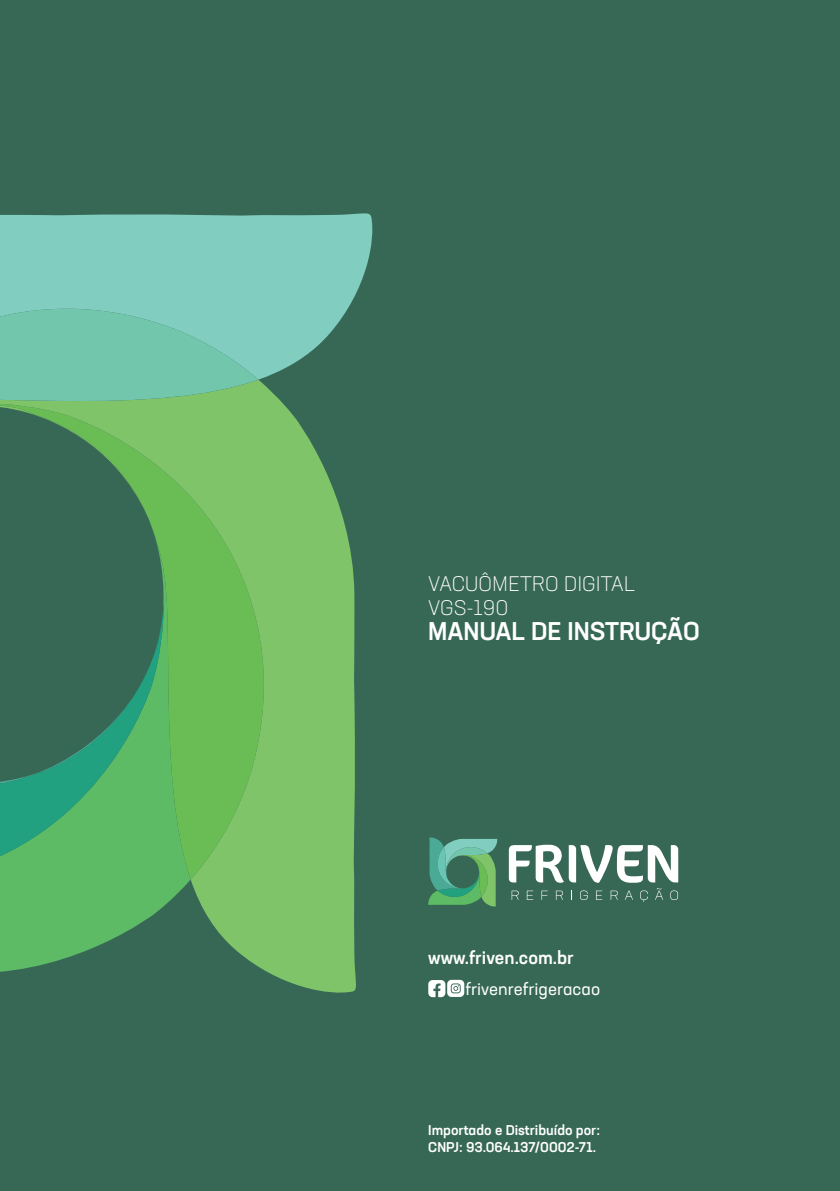
<style>
.page{position:relative;width:840px;height:1191px;background:#fff}
.page>*{position:absolute;margin:0;border:0;box-sizing:border-box;transform-origin:0 0}
.t1{font:500 25.4px "Neusa Next Pro";color:#fff}
.t2{font:300 21px/24.6px "Neusa Next Pro";color:#fff}
.t3{font:500 18px "Neusa Next Pro";color:#fff}
.t4{font:17px "Neusa Next Pro";color:#fff}
.t5{font:500 14px/16.8px "Neusa Next Pro";color:#fff}
</style>
<div class="page">
<div style="left:0;top:0;width:839px;height:1191px;background:#376856"></div>
<svg style="left:508px;top:844px;width:169px;height:38px"></svg>
<svg style="left:511px;top:890px;width:7px;height:10px"></svg>
<svg style="left:526px;top:890px;width:7px;height:10px"></svg>
<svg style="left:541px;top:890px;width:6px;height:10px"></svg>
<svg style="left:555px;top:890px;width:7px;height:10px"></svg>
<svg style="left:580px;top:890px;width:7px;height:10px"></svg>
<svg style="left:596px;top:890px;width:6px;height:10px"></svg>
<svg style="left:610px;top:890px;width:7px;height:10px"></svg>
<svg style="left:625px;top:890px;width:7px;height:10px"></svg>
<svg style="left:640px;top:890px;width:7px;height:12px"></svg>
<svg style="left:655px;top:888px;width:7px;height:12px"></svg>
<svg style="left:670px;top:890px;width:7px;height:10px"></svg>
<svg style="left:428px;top:837px;width:70px;height:69px"></svg>
<svg style="left:0;top:653px;width:356px;height:340px"></svg>
<svg style="left:0;top:653px;width:164px;height:247px"></svg>
<svg style="left:0;top:213px;width:373px;height:440px"></svg>
<svg style="left:189px;top:411px;width:5px;height:9px"></svg>
<svg style="left:428px;top:979px;width:36px;height:18px"></svg>
<h2 class="t2" style="left:428px;top:570px;width:208px">VACUÔMETRO DIGITAL<br>VGS-190</h2>
<h1 class="t1" style="left:428px;top:614px;width:273px">MANUAL DE INSTRUÇÃO</h1>
<p class="t3" style="left:428px;top:945px;width:147px">www.friven.com.br</p>
<p class="t4" style="left:465px;top:978px;width:136px">frivenrefrigeracao</p>
<p class="t5" style="left:428px;top:1121px;width:173px">Importado e Distribuído por:<br>CNPJ: 93.064.137/0002-71.</p>
</div>
